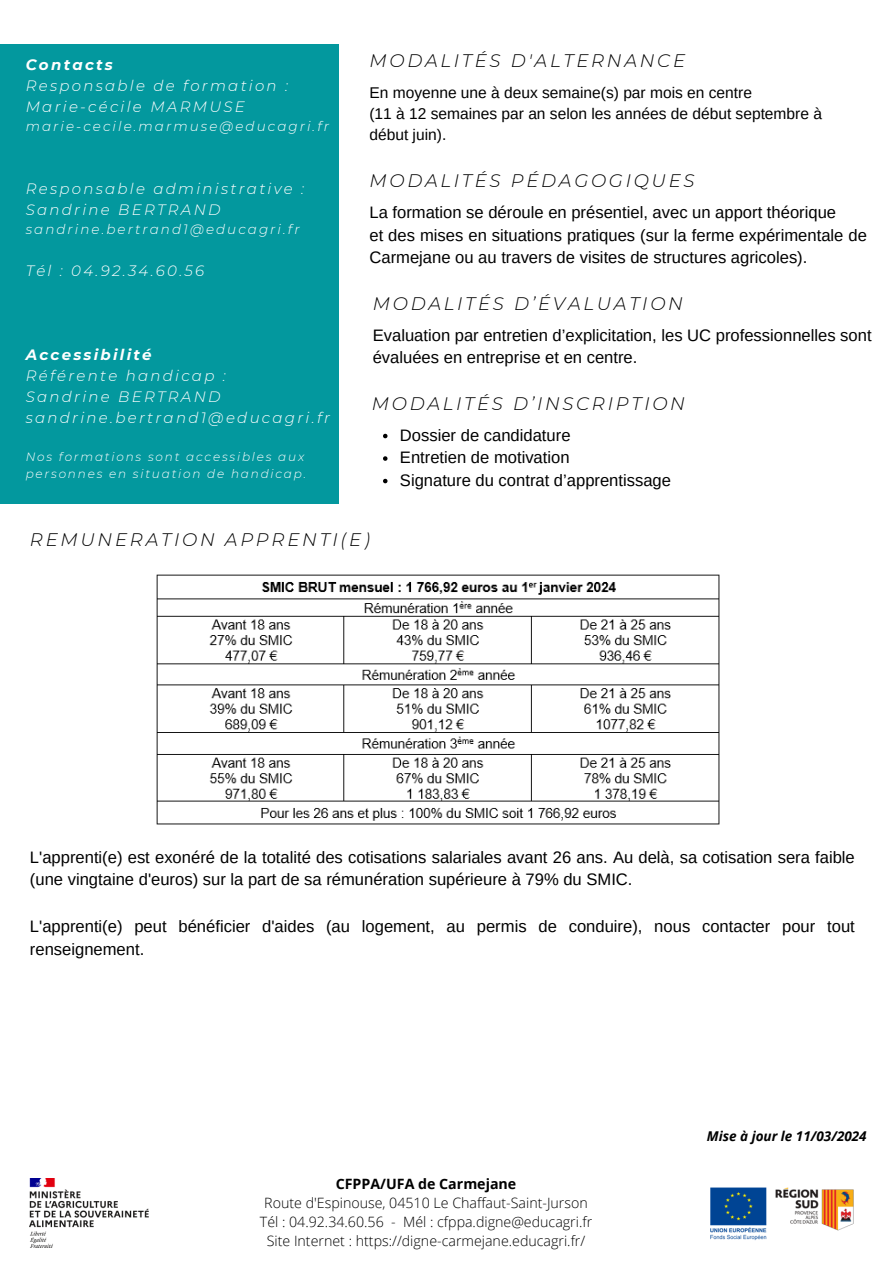
<style>
.page{position:relative;width:894px;height:1264px;background:#fff}
.page>*{position:absolute;margin:0;border:0;box-sizing:border-box;transform-origin:0 0}
.t1{font:italic 300 18.15px "Montserrat";letter-spacing:.15em;color:#000}
.t2{font:16.65px/22.5px "Arimo";color:#000}
.t3{font:15.6px/21.3px "Arimo";color:#000}
.t4{font:italic 300 15px/21px "Montserrat";letter-spacing:.15em;color:#fff}
.t5{font:300 14.25px/19.2px "Open Sans";color:#000;text-align:center}
.t6{font:italic 300 13.5px "Montserrat";letter-spacing:.15em;color:#fff}
.t7{font:italic 700 13.5px "Open Sans";color:#000}
.t8{font:italic 300 12px/17px "Montserrat";letter-spacing:.15em;color:#fff}
.s1{font-weight:700}
</style>
<div class="page">
<div style="left:0;top:44px;width:338px;height:459px;background:#03989e"></div>
<img style="left:710px;top:1187px;width:144px;height:54px">
<img style="left:30px;top:1178px;width:119px;height:69px">
<img style="left:156px;top:574px;width:564px;height:251px">
<svg style="left:383px;top:434px;width:4px;height:4px"></svg>
<svg style="left:383px;top:456px;width:4px;height:5px"></svg>
<svg style="left:383px;top:479px;width:4px;height:4px"></svg>
<h3 class="t4" style="left:26px;top:54px;width:264px"><span class="s1">Contacts<br></span>Responsable de formation :<br>Marie-cécile MARMUSE</h3>
<h3 class="t6" style="left:26px;top:117px;width:305px">marie-cecile.marmuse@educagri.fr</h3>
<p class="t4" style="left:26px;top:178px;width:280px">Responsable administrative :<br>Sandrine BERTRAND</p>
<p class="t6" style="left:26px;top:220px;width:275px">sandrine.bertrand1@educagri.fr</p>
<h1 class="t4" style="left:26px;top:260px;width:180px">Tél : 04.92.34.60.56</h1>
<h3 class="t4" style="left:26px;top:344px;width:306px"><span class="s1">Accessibilité<br></span>Référente handicap :<br>Sandrine BERTRAND sandrine.bertrand1@educagri.fr</h3>
<h1 class="t8" style="left:26px;top:448px;width:282px">Nos formations sont accessibles aux personnes en situation de handicap.</h1>
<h4 class="t1" style="left:369px;top:49px;width:317px">MODALITÉS D'ALTERNANCE</h4>
<p class="t3" style="left:369px;top:82px;width:454px">En moyenne une à deux semaine(s) par mois en centre<br>(11 à 12 semaines par an selon les années de début septembre à début juin).</p>
<h2 class="t1" style="left:369px;top:169px;width:326px">MODALITÉS PÉDAGOGIQUES</h2>
<h3 class="t2" style="left:369px;top:201px;width:499px">La formation se déroule en présentiel, avec un apport théorique<br>et des mises en situations pratiques (sur la ferme expérimentale de<br>Carmejane ou au travers de visites de structures agricoles).</h3>
<p class="t1" style="left:372px;top:293px;width:311px">MODALITÉS D’ÉVALUATION</p>
<h1 class="t2" style="left:372px;top:323px;width:500px">Evaluation par entretien d’explicitation, les UC professionnelles sont évaluées en entreprise et en centre.</h1>
<p class="t1" style="left:371px;top:392px;width:315px">MODALITÉS D’INSCRIPTION</p>
<h1 class="t2" style="left:400px;top:423px;width:172px">Dossier de candidature</h1>
<p class="t2" style="left:400px;top:446px;width:171px">Entretien de motivation</p>
<h2 class="t2" style="left:400px;top:468px;width:272px">Signature du contrat d’apprentissage</h2>
<h2 class="t1" style="left:30px;top:528px;width:341px">REMUNERATION APPRENTI(E)</h2>
<p class="t2" style="left:30px;top:845px;width:826px">L'apprenti(e) est exonéré de la totalité des cotisations salariales avant 26 ans. Au delà, sa cotisation sera faible (une vingtaine d'euros) sur la part de sa rémunération supérieure à 79% du SMIC.</p>
<p class="t2" style="left:30px;top:915px;width:826px">L'apprenti(e) peut bénéficier d'aides (au logement, au permis de conduire), nous contacter pour tout renseignement.</p>
<h1 class="t5" style="left:260px;top:1173px;width:334px"><span class="s1">CFPPA/UFA de Carmejane<br></span>Route d'Espinouse, 04510 Le Chaffaut-Saint-Jurson Tél : 04.92.34.60.56 - Mél : cfppa.digne@educagri.fr Site Internet : https://digne-carmejane.educagri.fr/</h1>
<h2 class="t7" style="left:706px;top:1126px;width:161px">Mise à jour le 11/03/2024</h2>
</div>
